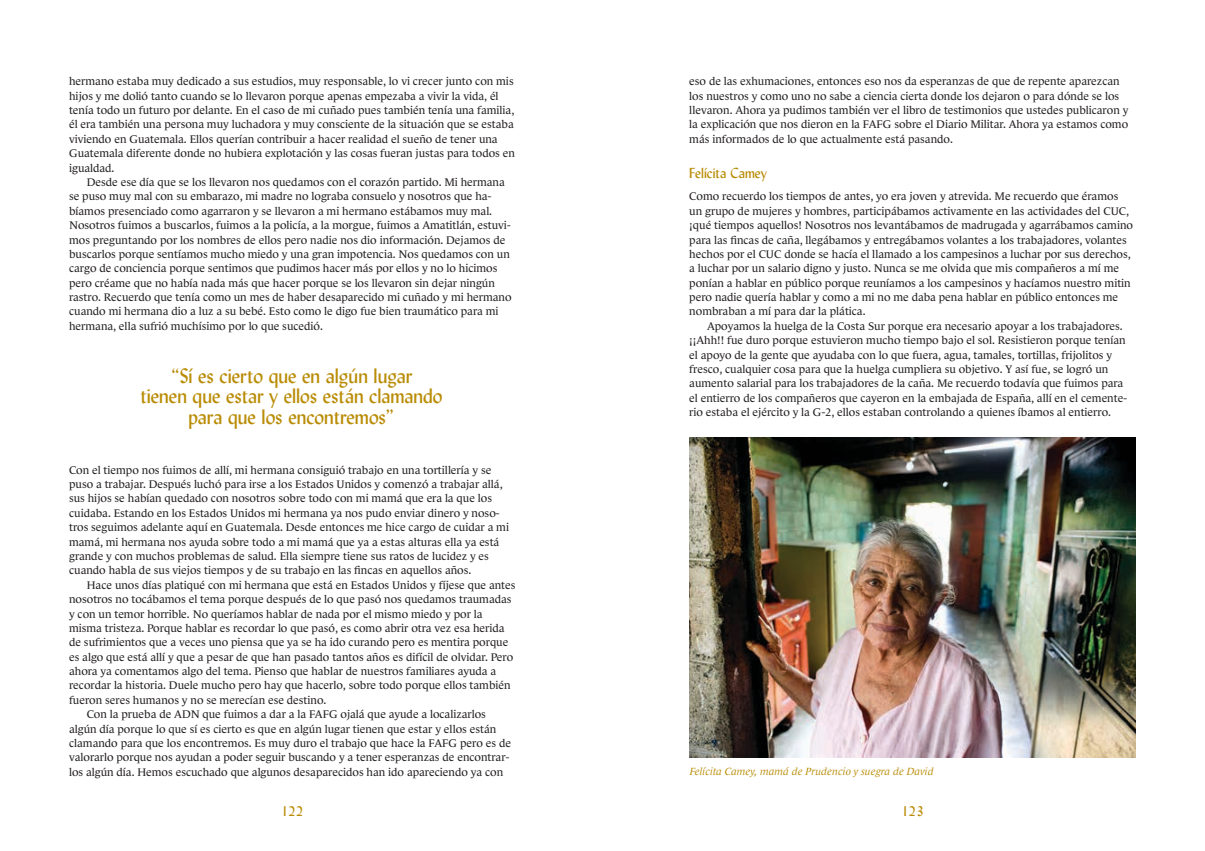
<style>
.page{position:relative;width:1205px;height:851px;background:#fff}
.page>*{position:absolute;margin:0;border:0;box-sizing:border-box;transform-origin:0 0}
.t1{font:20.62px/20px "Lydian BT";color:#ba8d08;text-align:center}
.t2{font:14.38px "Lydian BT";color:#ba8d08}
.t3{font:13.75px "Lydian BT";color:#ba8d08}
.t4{font:10.62px/14.4px "Le Monde";color:#231f20}
.t5{font:italic 10px "Le Monde";color:#ba8d08}
</style>
<div class="page">
<img style="left:689px;top:438px;width:446px;height:318px">
<p class="t4" style="left:69px;top:74px;width:447px">hermano estaba muy dedicado a sus estudios, muy responsable, lo vi crecer junto con mis hijos y me dolió tanto cuando se lo llevaron porque apenas empezaba a vivir la vida, él tenía todo un futuro por delante. En el caso de mi cuñado pues también tenía una familia, él era también una persona muy luchadora y muy consciente de la situación que se estaba viviendo en Guatemala. Ellos querían contribuir a hacer realidad el sueño de tener una Guatemala diferente donde no hubiera explotación y las cosas fueran justas para todos en igualdad.</p>
<p class="t4" style="left:69px;top:175px;width:444px;text-indent:18px">Desde ese día que se los llevaron nos quedamos con el corazón partido. Mi hermana se puso muy mal con su embarazo, mi madre no lograba consuelo y nosotros que ha&shy;bíamos presenciado como agarraron y se llevaron a mi hermano estábamos muy mal.<br>Nosotros fuimos a buscarlos, fuimos a la policía, a la morgue, fuimos a Amatitlán, estuvi&shy;mos preguntando por los nombres de ellos pero nadie nos dio información. Dejamos de buscarlos porque sentíamos mucho miedo y una gran impotencia. Nos quedamos con un cargo de conciencia porque sentimos que pudimos hacer más por ellos y no lo hicimos pero créame que no había nada más que hacer porque se los llevaron sin dejar ningún rastro. Recuerdo que tenía como un mes de haber desaparecido mi cuñado y mi hermano cuando mi hermana dio a luz a su bebé. Esto como le digo fue bien traumático para mi hermana, ella sufrió muchísimo por lo que sucedió.</p>
<h1 class="t1" style="left:140px;top:366px;width:304px">“Sí es cierto que en algún lugar<br>tienen que estar y ellos están clamando para que los encontremos”</h1>
<p class="t4" style="left:69px;top:462px;width:441px">Con el tiempo nos fuimos de allí, mi hermana consiguió trabajo en una tortillería y se puso a trabajar. Después luchó para irse a los Estados Unidos y comenzó a trabajar allá, sus hijos se habían quedado con nosotros sobre todo con mi mamá que era la que los cuidaba. Estando en los Estados Unidos mi hermana ya nos pudo enviar dinero y noso&shy;tros seguimos adelante aquí en Guatemala. Desde entonces me hice cargo de cuidar a mi mamá, mi hermana nos ayuda sobre todo a mi mamá que ya a estas alturas ella ya está grande y con muchos problemas de salud. Ella siempre tiene sus ratos de lucidez y es cuando habla de sus viejos tiempos y de su trabajo en las fincas en aquellos años.</p>
<p class="t4" style="left:87px;top:577px;width:430px">Hace unos días platiqué con mi hermana que está en Estados Unidos y fíjese que antes</p>
<p class="t4" style="left:69px;top:592px;width:444px">nosotros no tocábamos el tema porque después de lo que pasó nos quedamos traumadas</p>
<p class="t4" style="left:69px;top:606px;width:415px">y con un temor horrible. No queríamos hablar de nada por el mismo miedo y por la</p>
<p class="t4" style="left:69px;top:620px;width:437px">misma tristeza. Porque hablar es recordar lo que pasó, es como abrir otra vez esa herida</p>
<p class="t4" style="left:69px;top:635px;width:441px">de sufrimientos que a veces uno piensa que ya se ha ido curando pero es mentira porque</p>
<p class="t4" style="left:69px;top:649px;width:446px">es algo que está allí y que a pesar de que han pasado tantos años es difícil de olvidar. Pero</p>
<p class="t4" style="left:69px;top:664px;width:429px">ahora ya comentamos algo del tema. Pienso que hablar de nuestros familiares ayuda a</p>
<p class="t4" style="left:69px;top:678px;width:443px">recordar la historia. Duele mucho pero hay que hacerlo, sobre todo porque ellos también</p>
<p class="t4" style="left:69px;top:692px;width:259px">fueron seres humanos y no se merecían ese destino.</p>
<p class="t4" style="left:87px;top:707px;width:401px">Con la prueba de ADN que fuimos a dar a la FAFG ojalá que ayude a localizarlos</p>
<p class="t4" style="left:69px;top:721px;width:429px">algún día porque lo que sí es cierto es que en algún lugar tienen que estar y ellos están</p>
<p class="t4" style="left:69px;top:735px;width:443px">clamando para que los encontremos. Es muy duro el trabajo que hace la FAFG pero es de</p>
<p class="t4" style="left:69px;top:750px;width:442px">valorarlo porque nos ayudan a poder seguir buscando y a tener esperanzas de encontrar-</p>
<p class="t4" style="left:69px;top:764px;width:436px">los algún día. Hemos escuchado que algunos desaparecidos han ido apareciendo ya con</p>
<p class="t4" style="left:689px;top:74px;width:441px">eso de las exhumaciones, entonces eso nos da esperanzas de que de repente aparezcan los nuestros y como uno no sabe a ciencia cierta donde los dejaron o para dónde se los llevaron. Ahora ya pudimos también ver el libro de testimonios que ustedes publicaron y la explicación que nos dieron en la FAFG sobre el Diario Militar. Ahora ya estamos como más informados de lo que actualmente está pasando.</p>
<h2 class="t2" style="left:689px;top:164px;width:79px">Felícita Camey</h2>
<p class="t4" style="left:689px;top:189px;width:445px">Como recuerdo los tiempos de antes, yo era joven y atrevida. Me recuerdo que éramos un grupo de mujeres y hombres, participábamos activamente en las actividades del CUC, ¡qué tiempos aquellos! Nosotros nos levantábamos de madrugada y agarrábamos camino para las fincas de caña, llegábamos y entregábamos volantes a los trabajadores, volantes hechos por el CUC donde se hacía el llamado a los campesinos a luchar por sus derechos, a luchar por un salario digno y justo. Nunca se me olvida que mis compañeros a mí me ponían a hablar en público porque reuníamos a los campesinos y hacíamos nuestro mitin pero nadie quería hablar y como a mi no me daba pena hablar en público entonces me nombraban a mí para dar la plática.</p>
<p class="t4" style="left:689px;top:319px;width:439px;text-indent:18px">Apoyamos la huelga de la Costa Sur porque era necesario apoyar a los trabajadores. ¡¡Ahh!! fue duro porque estuvieron mucho tiempo bajo el sol. Resistieron porque tenían el apoyo de la gente que ayudaba con lo que fuera, agua, tamales, tortillas, frijolitos y fresco, cualquier cosa para que la huelga cumpliera su objetivo. Y así fue, se logró un aumento salarial para los trabajadores de la caña. Me recuerdo todavía que fuimos para el entierro de los compañeros que cayeron en la embajada de España, allí en el cemente&shy;rio estaba el ejército y la G-2, ellos estaban controlando a quienes íbamos al entierro.</p>
<p class="t5" style="left:689px;top:765px;width:245px">Felícita Camey, mamá de Prudencio y suegra de David</p>
<p class="t3" style="left:281px;top:802px;width:24px">122</p>
<p class="t3" style="left:901px;top:802px;width:24px">123</p>
</div>
